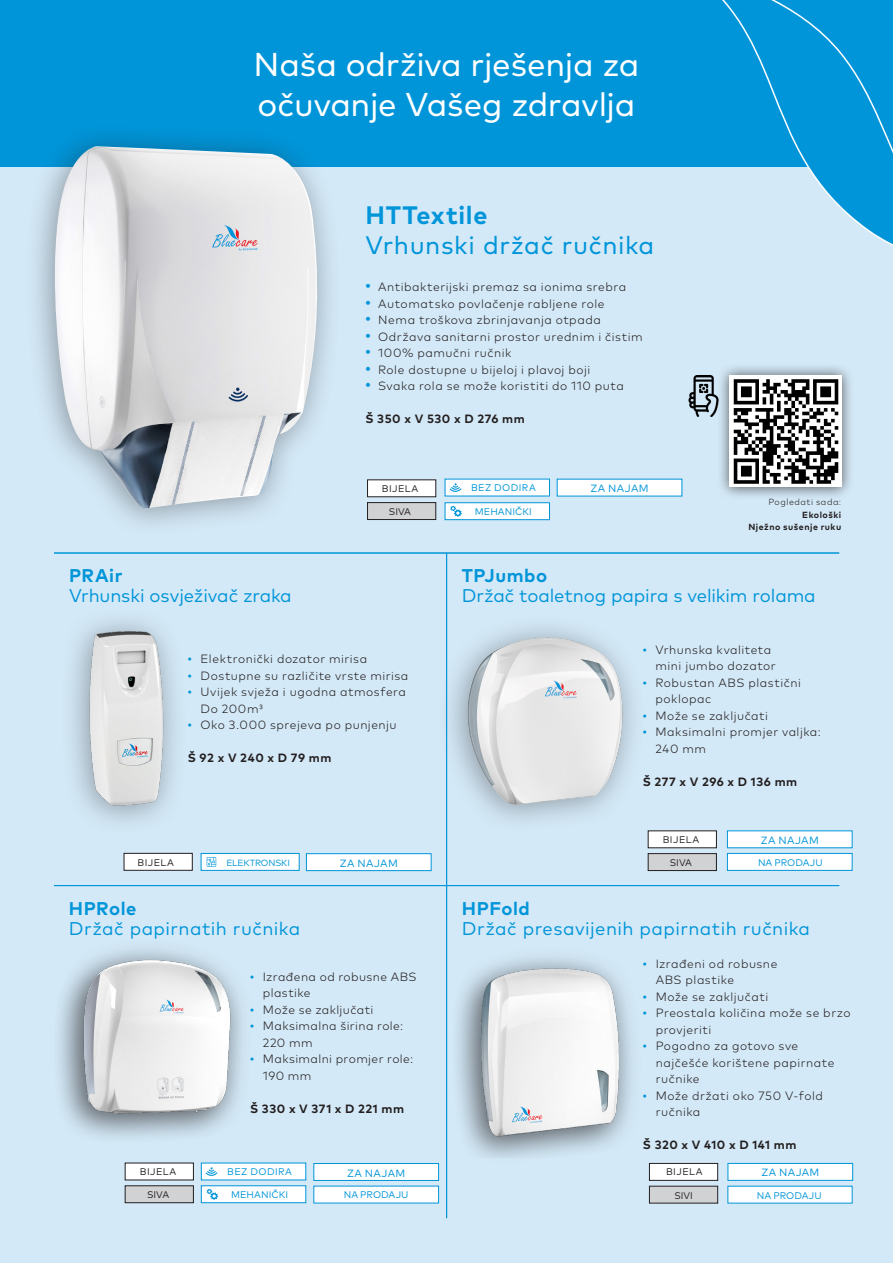
<style>
.page{position:relative;width:893px;height:1263px;background:#fff}
.page>*{position:absolute;margin:0;border:0;box-sizing:border-box;transform-origin:0 0}
.Headline___Rot___12{font:33px "Mark Pro";letter-spacing:-.01em;color:#fff}
.t1{font:25.2px/30.3px "Mark Pro";letter-spacing:.02em;color:#0095d9}
.t2{font:18.45px/19.5px "Mark Pro";letter-spacing:.005em;color:#0095d9}
.t3{font:18.45px/19.5px "Mark Pro";letter-spacing:.025em;color:#0095d9}
.t4{font:300 12px/16.5px "Mark Pro";letter-spacing:.04em;color:#231f20}
.Schlagworte{font:700 12px "Mark Pro";letter-spacing:.045em;color:#231f20}
.t5{font:10.5px "Mark Pro";letter-spacing:.03em;color:#0095d9}
.t6{font:9.6px "Mark Pro";letter-spacing:.04em;color:#231f20}
.t7{font:9.6px "Mark Pro";letter-spacing:.005em;color:#0095d9}
.t8{font:9.6px "Mark Pro";letter-spacing:.045em;color:#0095d9}
.t9{font:9px "Mark Pro";letter-spacing:-.015em;color:#0095d9}
.liste{font:700 8.85px "Mark Pro";letter-spacing:.055em;color:#231f20}
.liste-2{font:300 8.85px "Mark Pro";letter-spacing:.055em;color:#231f20}
.s1{font-weight:700}
.s2{font-family:"Asap";font-weight:400;font-size:15.75px;color:#0095d9}
.s3{font-family:"Asap";font-weight:400;color:#0095d9}
</style>
<div class="page">
<div style="left:0;top:0;width:893px;height:167px;background:#0095d9"></div>
<div style="left:0;top:167px;width:893px;height:1096px;background:#d4e9f7"></div>
<div style="left:59px;top:606px;width:129px;height:230px;background:#231f20;opacity:.41"></div>
<img style="left:86px;top:623px;width:80px;height:194px">
<div style="left:24px;top:122px;width:318px;height:416px;background:#231f20;opacity:.41"></div>
<img style="left:50px;top:146px;width:273px;height:362px">
<div style="left:54px;top:946px;width:186px;height:199px;background:#231f20;opacity:.45"></div>
<img style="left:54px;top:946px;width:186px;height:182px">
<div style="left:453px;top:955px;width:180px;height:202px;background:#231f20;opacity:.45"></div>
<img style="left:453px;top:955px;width:180px;height:193px">
<svg style="left:722px;top:0;width:171px;height:246px"></svg>
<div style="left:437px;top:614px;width:209px;height:220px;background:#231f20;opacity:.41"></div>
<img style="left:462px;top:630px;width:164px;height:178px">
<svg style="left:649px;top:1163px;width:69px;height:41px"></svg>
<svg style="left:124px;top:1162px;width:70px;height:41px"></svg>
<svg style="left:647px;top:830px;width:70px;height:41px"></svg>
<svg style="left:123px;top:852px;width:70px;height:19px"></svg>
<svg style="left:367px;top:479px;width:69px;height:41px"></svg>
<svg style="left:200px;top:853px;width:100px;height:18px"></svg>
<svg style="left:556px;top:478px;width:127px;height:19px"></svg>
<svg style="left:201px;top:1162px;width:106px;height:41px"></svg>
<hr style="left:446px;top:553px;width:1px;height:665px;background:#0095d9">
<hr style="left:54px;top:885px;width:785px;height:1px;background:#0095d9">
<hr style="left:54px;top:553px;width:785px;height:1px;background:#0095d9">
<svg style="left:306px;top:853px;width:126px;height:18px"></svg>
<svg style="left:727px;top:830px;width:126px;height:41px"></svg>
<svg style="left:727px;top:1163px;width:126px;height:41px"></svg>
<svg style="left:313px;top:1163px;width:126px;height:41px"></svg>
<svg style="left:444px;top:478px;width:106px;height:42px"></svg>
<img style="left:447px;top:481px;width:17px;height:13px">
<div style="left:717px;top:363px;width:137px;height:137px;background:#231f20;opacity:.75"></div>
<img style="left:688px;top:376px;width:36px;height:40px">
<div style="left:730px;top:376px;width:112px;height:111px;background:#fff"></div>
<svg style="left:734px;top:379px;width:104px;height:105px"></svg>
<p class="Headline___Rot___12" style="left:253px;top:40px;width:387px">Naša održiva rješenja za</p>
<p class="Headline___Rot___12" style="left:258px;top:80px;width:379px">očuvanje Vašeg zdravlja</p>
<p class="t1" style="left:365px;top:198px;width:290px"><span class="s1">HTTextile<br></span>Vrhunski držač ručnika</p>
<p class="t2" style="left:69px;top:564px;width:224px"><span class="s1">PRAir<br></span>Vrhunski osvježivač zraka</p>
<p class="t4" style="left:365px;top:278px;width:262px"><span class="s2">•</span> Antibakterijski premaz sa ionima srebra</p>
<p class="t4" style="left:365px;top:294px;width:241px"><span class="s2">•</span> Automatsko povlačenje rabljene role</p>
<p class="t4" style="left:365px;top:311px;width:237px"><span class="s2">•</span> Nema troškova zbrinjavanja otpada</p>
<p class="t4" style="left:365px;top:327px;width:279px"><span class="s2">•</span> Održava sanitarni prostor urednim i čistim</p>
<p class="t4" style="left:365px;top:344px;width:147px"><span class="s2">•</span> 100% pamučni ručnik</p>
<p class="t4" style="left:365px;top:360px;width:226px"><span class="s2">•</span> Role dostupne u bijeloj i plavoj boji</p>
<p class="t4" style="left:365px;top:377px;width:260px"><span class="s2">•</span> Svaka rola se može koristiti do 110 puta</p>
<p class="Schlagworte" style="left:365px;top:410px;width:161px">Š 350 x V 530 x D 276 mm</p>
<p class="t6" style="left:382px;top:481px;width:38px">BIJELA</p>
<p class="t6" style="left:389px;top:504px;width:24px">SIVA</p>
<p class="t8" style="left:471px;top:481px;width:66px">BEZ DODIRA</p>
<p class="t7" style="left:475px;top:504px;width:58px">MEHANIČKI</p>
<p class="t5" style="left:591px;top:480px;width:60px">ZA NAJAM</p>
<p class="liste-2" style="left:768px;top:496px;width:74px">Pogledati sada:</p>
<p class="liste" style="left:802px;top:508px;width:41px">Ekološki</p>
<p class="liste" style="left:748px;top:520px;width:94px">Nježno sušenje ruku</p>
<p class="t2" style="left:462px;top:564px;width:356px"><span class="s1">TPJumbo<br></span>Držač toaletnog papira s velikim rolama</p>
<p class="t4" style="left:188px;top:649px;width:181px"><span class="s3">•</span> Elektronički dozator mirisa</p>
<p class="t4" style="left:188px;top:666px;width:222px"><span class="s3">•</span> Dostupne su različite vrste mirisa</p>
<p class="t4" style="left:201px;top:682px;width:207px;text-indent:-13px"><span class="s3">•</span> Uvijek svježa i ugodna atmosfera<br>Do 200m³</p>
<p class="t4" style="left:188px;top:715px;width:210px"><span class="s3">•</span> Oko 3.000 sprejeva po punjenju</p>
<p class="Schlagworte" style="left:188px;top:749px;width:145px">Š 92 x V 240 x D 79 mm</p>
<p class="t4" style="left:655px;top:640px;width:122px;text-indent:-13px"><span class="s3">•</span> Vrhunska kvaliteta mini jumbo dozator</p>
<p class="t4" style="left:655px;top:673px;width:147px;text-indent:-13px"><span class="s3">•</span> Robustan ABS plastični poklopac</p>
<p class="t4" style="left:643px;top:706px;width:127px"><span class="s3">•</span> Može se zaključati</p>
<p class="t4" style="left:655px;top:723px;width:167px;text-indent:-13px"><span class="s3">•</span> Maksimalni promjer valjka:<br>240 mm</p>
<p class="Schlagworte" style="left:643px;top:773px;width:156px">Š 277 x V 296 x D 136 mm</p>
<p class="t6" style="left:663px;top:832px;width:38px">BIJELA</p>
<p class="t5" style="left:761px;top:832px;width:60px">ZA NAJAM</p>
<p class="t6" style="left:137px;top:855px;width:38px">BIJELA</p>
<p class="t9" style="left:226px;top:856px;width:65px">ELEKTRONSKI</p>
<p class="t6" style="left:670px;top:855px;width:24px">SIVA</p>
<p class="t7" style="left:758px;top:855px;width:66px">NA PRODAJU</p>
<p class="t5" style="left:340px;top:855px;width:60px">ZA NAJAM</p>
<p class="t3" style="left:69px;top:897px;width:233px"><span class="s1">HPRole<br></span>Držač papirnatih ručnika</p>
<p class="t3" style="left:462px;top:897px;width:350px"><span class="s1">HPFold<br></span>Držač presavijenih papirnatih ručnika</p>
<p class="t4" style="left:263px;top:967px;width:155px;text-indent:-13px"><span class="s3">•</span> Izrađena od robusne ABS plastike</p>
<p class="t4" style="left:250px;top:1000px;width:125px"><span class="s3">•</span> Može se zaključati</p>
<p class="t4" style="left:263px;top:1017px;width:142px;text-indent:-13px"><span class="s3">•</span> Maksimalna širina role:<br>220 mm</p>
<p class="t4" style="left:263px;top:1050px;width:152px;text-indent:-13px"><span class="s3">•</span> Maksimalni promjer role:<br>190 mm</p>
<p class="Schlagworte" style="left:250px;top:1099px;width:155px">Š 330 x V 371 x D 221 mm</p>
<p class="t4" style="left:656px;top:954px;width:123px;text-indent:-13px"><span class="s3">•</span> Izrađeni od robusne<br>ABS plastike</p>
<p class="t4" style="left:643px;top:987px;width:127px"><span class="s3">•</span> Može se zaključati</p>
<p class="t4" style="left:656px;top:1004px;width:196px;text-indent:-13px"><span class="s3">•</span> Preostala količina može se brzo provjeriti</p>
<p class="t4" style="left:656px;top:1037px;width:180px;text-indent:-13px"><span class="s3">•</span> Pogodno za gotovo sve najčešće korištene papirnate ručnike</p>
<p class="t4" style="left:656px;top:1086px;width:169px;text-indent:-13px"><span class="s3">•</span> Može držati oko 750 V-fold ručnika</p>
<p class="Schlagworte" style="left:643px;top:1136px;width:155px">Š 320 x V 410 x D 141 mm</p>
<p class="t6" style="left:140px;top:1165px;width:38px">BIJELA</p>
<p class="t6" style="left:147px;top:1187px;width:24px">SIVA</p>
<p class="t8" style="left:227px;top:1165px;width:66px">BEZ DODIRA</p>
<p class="t7" style="left:231px;top:1187px;width:58px">MEHANIČKI</p>
<p class="t5" style="left:347px;top:1165px;width:60px">ZA NAJAM</p>
<p class="t7" style="left:344px;top:1188px;width:66px">NA PRODAJU</p>
<p class="t6" style="left:666px;top:1165px;width:38px">BIJELA</p>
<p class="t6" style="left:674px;top:1188px;width:20px">SIVI</p>
<p class="t7" style="left:757px;top:1188px;width:66px">NA PRODAJU</p>
<p class="t5" style="left:761px;top:1165px;width:60px">ZA NAJAM</p>
</div>
